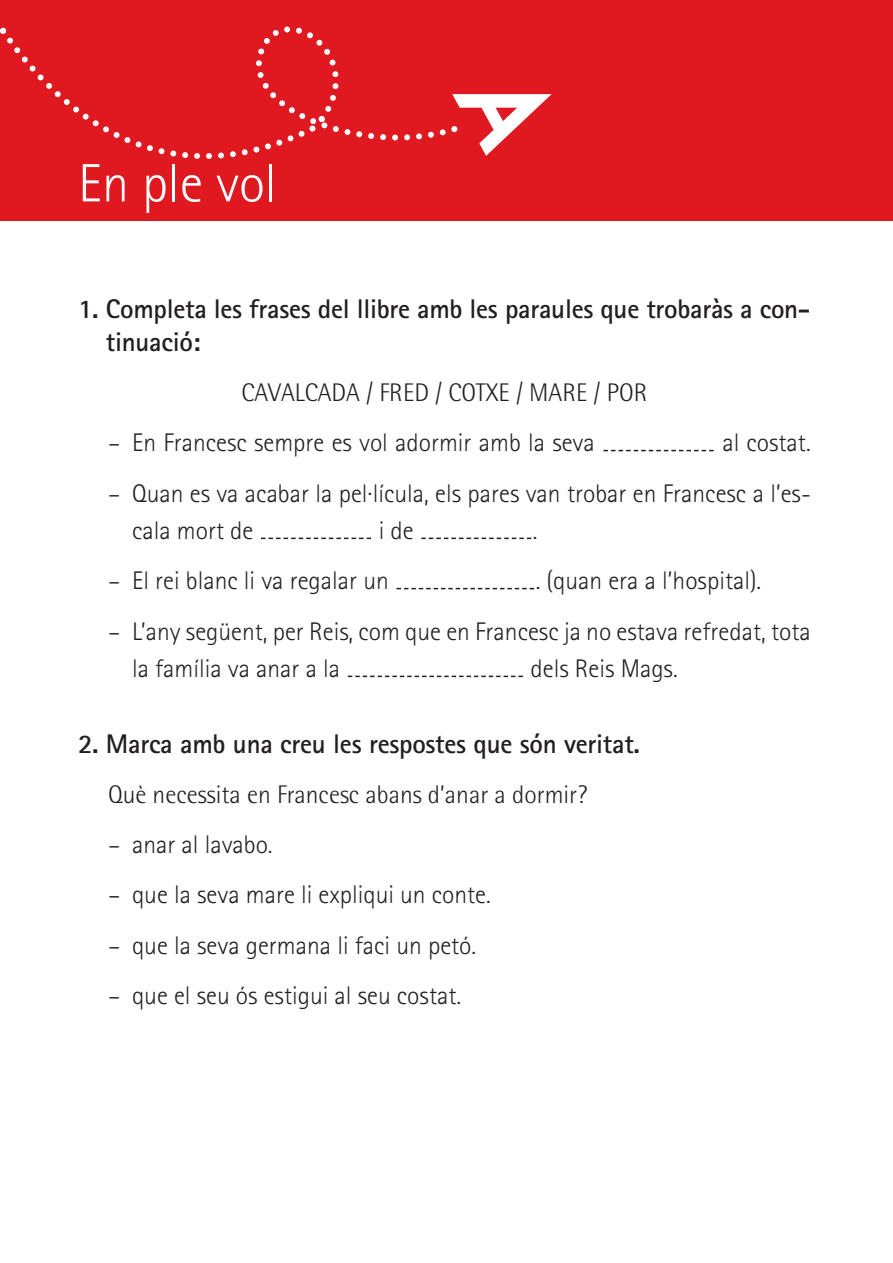
<style>
.page{position:relative;width:893px;height:1263px;background:#fff}
.page>*{position:absolute;margin:0;border:0;box-sizing:border-box;transform-origin:0 0}
.t1{font:300 54px "Rotis Sans Serif";color:#fff}
.t2{font:700 27px/33px "Rotis Sans Serif";letter-spacing:-.01em;color:#231f20}
.t3{font:300 25.5px/37.5px "Rotis Sans Serif";color:#231f20}
.t4{font:300 25.5px "Rotis Semi Sans";color:#231f20}
</style>
<div class="page">
<div style="left:0;top:0;width:893px;height:221px;background:#e01921"></div>
<svg style="left:2px;top:27px;width:232px;height:132px"></svg>
<svg style="left:0;top:28px;width:6px;height:6px"></svg>
<svg style="left:222px;top:26px;width:330px;height:131px"></svg>
<svg style="left:348px;top:676px;width:175px;height:1px"></svg>
<svg style="left:396px;top:588px;width:138px;height:1px"></svg>
<svg style="left:421px;top:538px;width:110px;height:1px"></svg>
<svg style="left:261px;top:538px;width:110px;height:1px"></svg>
<svg style="left:603px;top:450px;width:111px;height:1px"></svg>
<h1 class="t1" style="left:78px;top:164px;width:200px">En ple vol</h1>
<p class="t2" style="left:106px;top:295px;width:706px;text-indent:-28px">1. Completa les frases del llibre amb les paraules que trobaràs a con&shy;tinuació:</p>
<p class="t4" style="left:241px;top:383px;width:408px">CAVALCADA / FRED / COTXE / MARE / POR</p>
<p class="t3" style="left:108px;top:426px;width:488px">– En Francesc sempre es vol adormir amb la seva</p>
<p class="t3" style="left:722px;top:426px;width:90px">al costat.</p>
<p class="t3" style="left:132px;top:477px;width:680px;text-indent:-24px">– Quan es va acabar la pel·lícula, els pares van trobar en Francesc a l’es&shy;cala mort de</p>
<p class="t3" style="left:379px;top:514px;width:36px">i de</p>
<p class="t3" style="left:533px;top:514px;width:6px">.</p>
<p class="t3" style="left:108px;top:564px;width:282px">– El rei blanc li va regalar un</p>
<p class="t3" style="left:536px;top:564px;width:227px">. (quan era a l’hospital).</p>
<p class="t3" style="left:132px;top:615px;width:680px;text-indent:-24px">– L’any següent, per Reis, com que en Francesc ja no estava refredat, tota la família va anar a la</p>
<p class="t3" style="left:531px;top:652px;width:149px">dels Reis Mags.</p>
<p class="t2" style="left:78px;top:730px;width:563px">2. Marca amb una creu les respostes que són veritat.</p>
<p class="t4" style="left:108px;top:785px;width:481px">Què necessita en Francesc abans d’anar a dormir?</p>
<p class="t3" style="left:108px;top:828px;width:166px">– anar al lavabo.</p>
<p class="t3" style="left:108px;top:879px;width:384px">– que la seva mare li expliqui un conte.</p>
<p class="t3" style="left:108px;top:929px;width:370px">– que la seva germana li faci un petó.</p>
<p class="t3" style="left:108px;top:979px;width:355px">– que el seu ós estigui al seu costat.</p>
</div>
